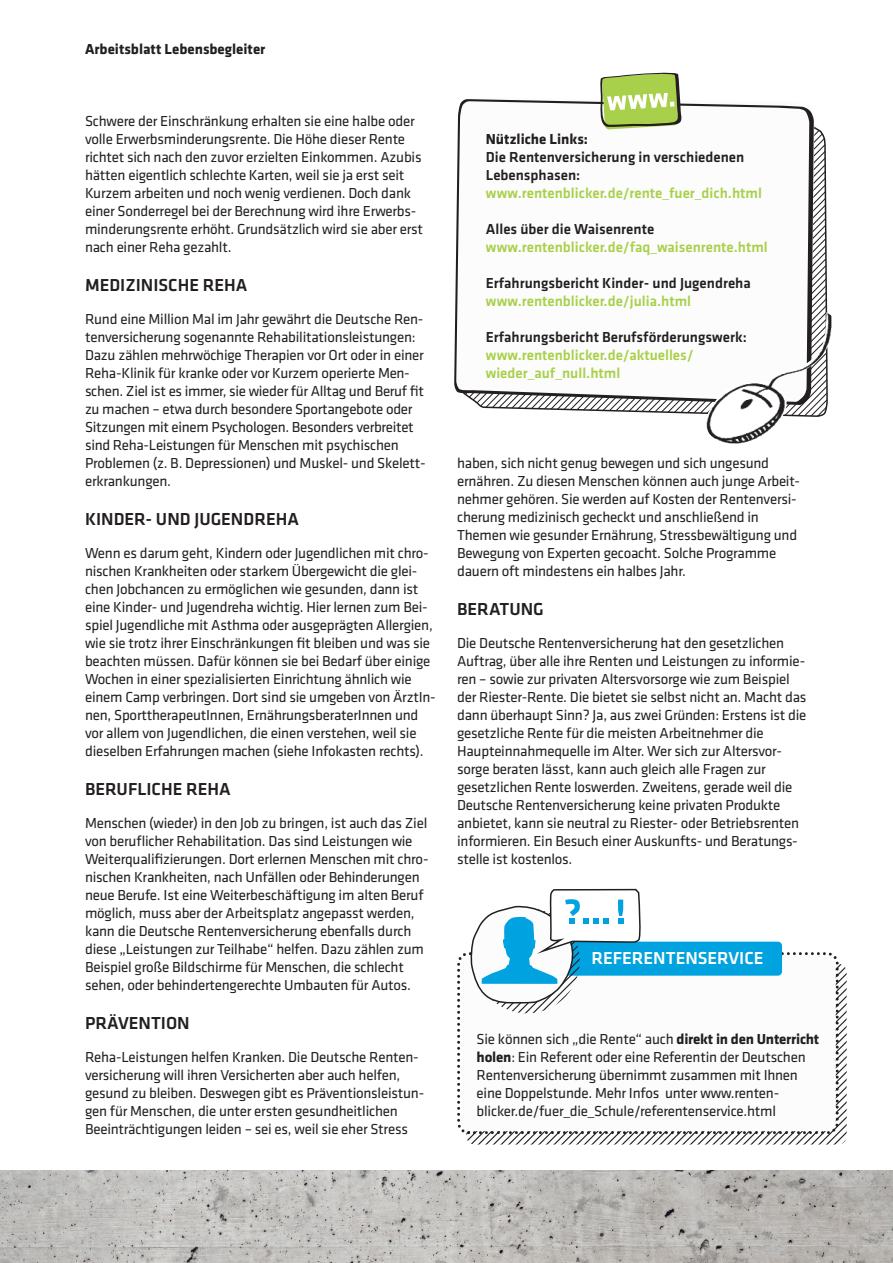
<style>
.page{position:relative;width:893px;height:1263px;background:#fff}
.page>*{position:absolute;margin:0;border:0;box-sizing:border-box;transform-origin:0 0}
.t1{font:500 18px "Klavika";color:#231f20}
.t2{font:500 18px "Klavika";color:#fcfcfc}
.t3{font:15px/18px "Klavika";letter-spacing:-.015em;color:#231f20}
.t4{font:500 15px/18px "Klavika";color:#a9d04b}
.t5{font:500 15px/18px "Klavika";color:#231f20}
.t6{font:700 15px "Klavika";color:#231f20}
.s1{font-weight:700}
</style>
<div class="page">
<img style="left:0;top:1170px;width:893px;height:93px">
<svg style="left:457px;top:953px;width:10px;height:182px"></svg>
<svg style="left:467px;top:889px;width:380px;height:255px"></svg>
<svg style="left:478px;top:126px;width:350px;height:288px"></svg>
<svg style="left:454px;top:99px;width:360px;height:306px"></svg>
<svg style="left:456px;top:101px;width:353px;height:301px"></svg>
<img style="left:706px;top:312px;width:126px;height:132px">
<svg style="left:597px;top:72px;width:87px;height:57px"></svg>
<p class="t6" style="left:85px;top:44px;width:182px">Arbeitsblatt Lebensbegleiter</p>
<p class="t3" style="left:85px;top:113px;width:340px">Schwere der Einschränkung erhalten sie eine halbe oder volle Erwerbsminderungsrente. Die Höhe dieser Rente richtet sich nach den zuvor erzielten Einkommen. Azubis hätten eigentlich schlechte Karten, weil sie ja erst seit Kurzem arbeiten und noch wenig verdienen. Doch dank einer Sonderregel bei der Berechnung wird ihre Erwerbs&shy;minderungsrente erhöht. Grundsätzlich wird sie aber erst nach einer Reha gezahlt.</p>
<p class="t1" style="left:85px;top:278px;width:164px">MEDIZINISCHE REHA</p>
<p class="t3" style="left:85px;top:311px;width:342px">Rund eine Million Mal im Jahr gewährt die Deutsche Ren&shy;tenversicherung sogenannte Rehabilitationsleistungen:<br>Dazu zählen mehrwöchige Therapien vor Ort oder in einer Reha-Klinik für kranke oder vor Kurzem operierte Men&shy;schen. Ziel ist es immer, sie wieder für Alltag und Beruf fit zu machen – etwa durch besondere Sportangebote oder Sitzungen mit einem Psychologen. Besonders verbreitet sind Reha-Leistungen für Menschen mit psychischen Problemen (z. B. Depressionen) und Muskel- und Skelett&shy;erkrankungen.</p>
<p class="t1" style="left:85px;top:512px;width:215px">KINDER- UND JUGENDREHA</p>
<p class="t3" style="left:85px;top:545px;width:352px">Wenn es darum geht, Kindern oder Jugendlichen mit chro&shy;nischen Krankheiten oder starkem Übergewicht die glei&shy;chen Jobchancen zu ermöglichen wie gesunden, dann ist eine Kinder- und Jugendreha wichtig. Hier lernen zum Bei&shy;spiel Jugendliche mit Asthma oder ausgeprägten Allergien, wie sie trotz ihrer Einschränkungen fit bleiben und was sie beachten müssen. Dafür können sie bei Bedarf über einige Wochen in einer spezialisierten Einrichtung ähnlich wie einem Camp verbringen. Dort sind sie umgeben von ÄrztIn&shy;nen, SporttherapeutInnen, ErnährungsberaterInnen und vor allem von Jugendlichen, die einen verstehen, weil sie dieselben Erfahrungen machen (siehe Infokasten rechts).</p>
<p class="t1" style="left:85px;top:782px;width:147px">BERUFLICHE REHA</p>
<p class="t3" style="left:85px;top:815px;width:345px">Menschen (wieder) in den Job zu bringen, ist auch das Ziel von beruflicher Rehabilitation. Das sind Leistungen wie Weiterqualifizierungen. Dort erlernen Menschen mit chro&shy;nischen Krankheiten, nach Unfällen oder Behinderungen neue Berufe. Ist eine Weiterbeschäftigung im alten Beruf möglich, muss aber der Arbeitsplatz angepasst werden, kann die Deutsche Rentenversicherung ebenfalls durch diese „Leistungen zur Teilhabe“ helfen. Dazu zählen zum Beispiel große Bildschirme für Menschen, die schlecht sehen, oder behindertengerechte Umbauten für Autos.</p>
<p class="t1" style="left:85px;top:1016px;width:106px">PRÄVENTION</p>
<p class="t3" style="left:85px;top:1049px;width:341px">Reha-Leistungen helfen Kranken. Die Deutsche Renten&shy;versicherung will ihren Versicherten aber auch helfen, gesund zu bleiben. Deswegen gibt es Präventionsleistun&shy;gen für Menschen, die unter ersten gesundheitlichen Beeinträchtigungen leiden – sei es, weil sie eher Stress</p>
<p class="t6" style="left:486px;top:134px;width:104px">Nützliche Links:</p>
<p class="t5" style="left:486px;top:149px;width:260px">Die Rentenversicherung in verschiedenen<br>Lebensphasen:</p>
<p class="t4" style="left:486px;top:185px;width:278px">www.rentenblicker.de/rente_fuer_dich.html</p>
<p class="t5" style="left:486px;top:221px;width:170px">Alles über die Waisenrente</p>
<p class="t4" style="left:486px;top:239px;width:284px">www.rentenblicker.de/faq_waisenrente.html</p>
<p class="t5" style="left:486px;top:275px;width:266px">Erfahrungsbericht Kinder- und Jugendreha</p>
<p class="t4" style="left:486px;top:293px;width:207px">www.rentenblicker.de/julia.html</p>
<p class="t5" style="left:486px;top:329px;width:262px">Erfahrungsbericht Berufsförderungswerk:</p>
<p class="t4" style="left:486px;top:347px;width:209px">www.rentenblicker.de/aktuelles/ wieder_auf_null.html</p>
<p class="t3" style="left:457px;top:455px;width:344px">haben, sich nicht genug bewegen und sich ungesund ernähren. Zu diesen Menschen können auch junge Arbeit&shy;nehmer gehören. Sie werden auf Kosten der Rentenversi&shy;cherung medizinisch gecheckt und anschließend in Themen wie gesunder Ernährung, Stressbewältigung und Bewegung von Experten gecoacht. Solche Programme dauern oft mindestens ein halbes Jahr.</p>
<p class="t1" style="left:457px;top:602px;width:88px">BERATUNG</p>
<p class="t3" style="left:457px;top:635px;width:351px">Die Deutsche Rentenversicherung hat den gesetzlichen Auftrag, über alle ihre Renten und Leistungen zu informie&shy;ren – sowie zur privaten Altersvorsorge wie zum Beispiel der Riester-Rente. Die bietet sie selbst nicht an. Macht das dann überhaupt Sinn? Ja, aus zwei Gründen: Erstens ist die gesetzliche Rente für die meisten Arbeitnehmer die Haupteinnahmequelle im Alter. Wer sich zur Altersvor&shy;sorge beraten lässt, kann auch gleich alle Fragen zur gesetzlichen Rente loswerden. Zweitens, gerade weil die Deutsche Rentenversicherung keine privaten Produkte anbietet, kann sie neutral zu Riester- oder Betriebsrenten informieren. Ein Besuch einer Auskunfts- und Beratungs&shy;stelle ist kostenlos.</p>
<p class="t2" style="left:591px;top:952px;width:173px">REFERENTENSERVICE</p>
<p class="t3" style="left:477px;top:1031px;width:344px">Sie können sich „die Rente“ auch <span class="s1">direkt in den Unterricht holen</span>: Ein Referent oder eine Referentin der Deutschen Rentenversicherung übernimmt zusammen mit Ihnen eine Doppelstunde. Mehr Infos unter www.renten&shy;blicker.de/fuer_die_Schule/referentenservice.html</p>
</div>
